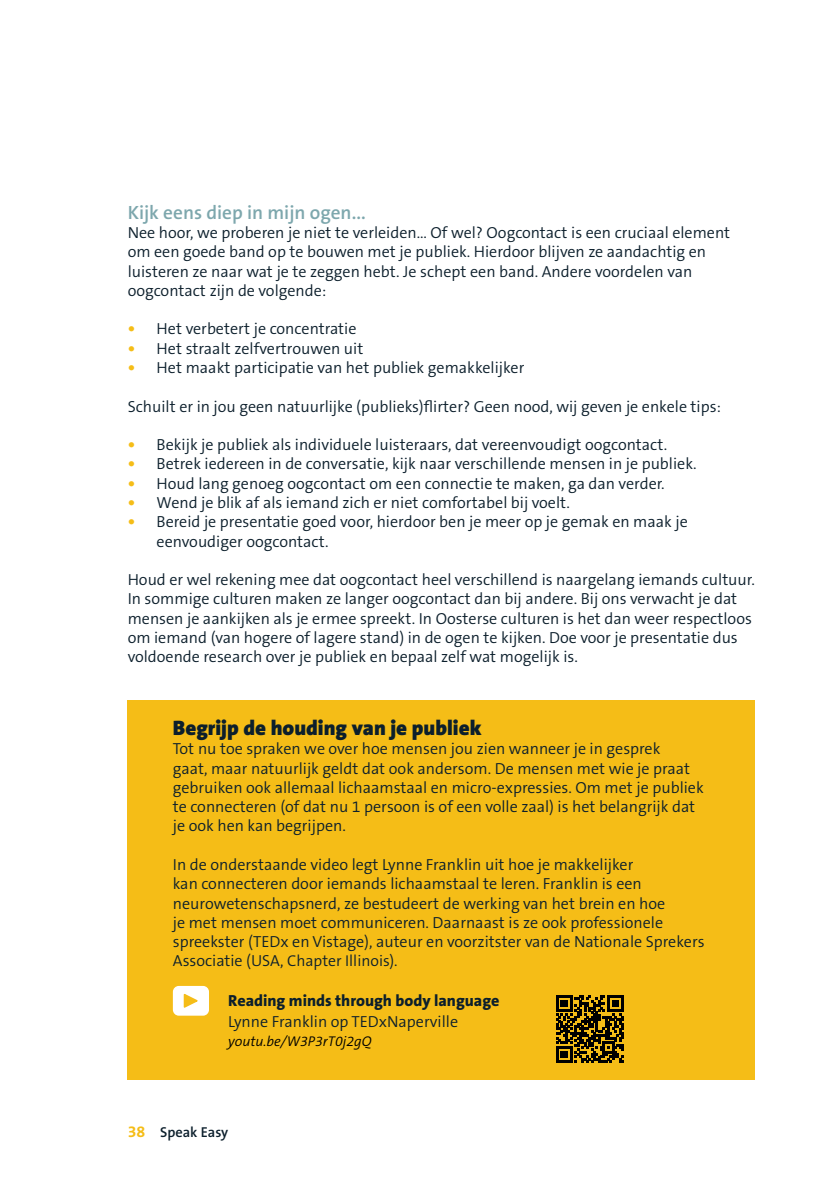
<style>
.page{position:relative;width:840px;height:1191px;background:#fff}
.page>*{position:absolute;margin:0;border:0;box-sizing:border-box;transform-origin:0 0}
.t1{font:900 21px "The Sans B9";color:#0c1f2c}
.t2{font:600 19.2px "The Sans B6";color:#7da7ad}
.t3{font:300 16px/19.2px "The Sans B4";color:#0c1f2c}
.t4{font:800 16px "The Sans B8";color:#0c1f2c}
.t5{font:300 15.8px "The Sans B4";color:#0c1f2c}
.t6{font:600 14.4px "The Sans B6";color:#0c1f2c}
.t7{font:italic 300 14.2px "The Sans B4";color:#000}
.s1{font-family:"The Sans B7";font-weight:700;font-size:17.6px;color:#f5bd17}
.s2{font-size:16px}
.s3{font-family:"The Sans B7";font-weight:700;font-size:16px;color:#f5bd17}
</style>
<div class="page">
<div style="left:128px;top:700px;width:626px;height:380px;background:#f5bd17"></div>
<div style="left:173px;top:986px;width:36px;height:29px;background:#fff;border-radius:6px"></div>
<svg style="left:183px;top:993px;width:15px;height:15px"></svg>
<svg style="left:556px;top:995px;width:67px;height:67px"></svg>
<p class="t2" style="left:128px;top:202px;width:239px">Kijk eens diep in mijn ogen...</p>
<p class="t3" style="left:128px;top:223px;width:603px">Nee hoor, we proberen je niet te verleiden… Of wel? Oogcontact is een cruciaal element om een goede band op te bouwen met je publiek. Hierdoor blijven ze aandachtig en luisteren ze naar wat je te zeggen hebt. Je schept een band. Andere voordelen van oogcontact zijn de volgende:</p>
<p class="t3" style="left:128px;top:320px;width:230px"><span class="s1">•</span> Het verbetert je concentratie</p>
<p class="t3" style="left:128px;top:339px;width:237px"><span class="s1">•</span> Het straalt zelfvertrouwen uit</p>
<p class="t3" style="left:128px;top:358px;width:398px"><span class="s1">•</span> Het maakt participatie van het publiek gemakkelijker</p>
<p class="t3" style="left:128px;top:397px;width:594px">Schuilt er in jou geen natuurlijke (publieks)flirter? Geen nood, wij geven je enkele tips:</p>
<p class="t3" style="left:128px;top:435px;width:540px"><span class="s1">•</span> Bekijk je publiek als individuele luisteraars, dat vereenvoudigt oogcontact.</p>
<p class="t3" style="left:128px;top:455px;width:570px"><span class="s1">•</span> Betrek iedereen in de conversatie, kijk naar verschillende mensen in je publiek.</p>
<p class="t3" style="left:128px;top:474px;width:538px"><span class="s1">•</span> Houd lang genoeg oogcontact om een connectie te maken, ga dan verder.</p>
<p class="t3" style="left:128px;top:493px;width:443px"><span class="s1">•</span> Wend je blik af als iemand zich er niet comfortabel bij voelt.</p>
<p class="t3" style="left:156px;top:513px;width:532px;text-indent:-29px"><span class="s1">•</span> Bereid je presentatie goed voor, hierdoor ben je meer op je gemak en maak je eenvoudiger oogcontact.</p>
<p class="t3" style="left:128px;top:570px;width:628px">Houd er wel rekening mee dat oogcontact heel verschillend is naargelang iemands cultuur.<br>In sommige culturen maken ze langer oogcontact dan bij andere. Bij ons verwacht je dat mensen je aankijken als je ermee spreekt. In Oosterse culturen is het dan weer respectloos om iemand (van hogere of lagere stand) in de ogen te kijken. Doe voor je presentatie dus voldoende research over je publiek en bepaal zelf wat mogelijk is.</p>
<h1 class="t1" style="left:173px;top:716px;width:310px">Begrijp de houding van je publiek</h1>
<p class="t3" style="left:173px;top:740px;width:532px">Tot nu toe spraken we over hoe mensen jou zien wanneer je in gesprek<br>gaat, maar natuurlijk geldt dat ook andersom. De mensen met wie je praat gebruiken ook allemaal lichaamstaal en micro-expressies. Om met je publiek te connecteren (of dat nu 1 persoon is of een volle zaal) is het belangrijk dat je ook hen kan begrijpen.</p>
<p class="t3" style="left:173px;top:855px;width:533px">In de onderstaande video legt Lynne Franklin uit hoe je makkelijker<br>kan connecteren door iemands lichaamstaal te leren. Franklin is een neurowetenschapsnerd, ze bestudeert de werking van het brein en hoe<br>je met mensen moet communiceren. Daarnaast is ze ook professionele spreekster (TEDx en Vistage), auteur en voorzitster van de Nationale Sprekers</p>
<p class="t5" style="left:173px;top:952px;width:226px"><span class="s2">Associatie (USA,</span> Chapter Illinois).</p>
<p class="t4" style="left:228px;top:992px;width:273px">Reading minds through body language</p>
<p class="t7" style="left:228px;top:1033px;width:145px">youtu.be/W3P3rT0j2gQ</p>
<p class="t3" style="left:228px;top:1012px;width:231px">Lynne Franklin op TEDxNaperville</p>
<p class="t6" style="left:128px;top:1124px;width:102px"><span class="s3">38</span> Speak Easy</p>
</div>
